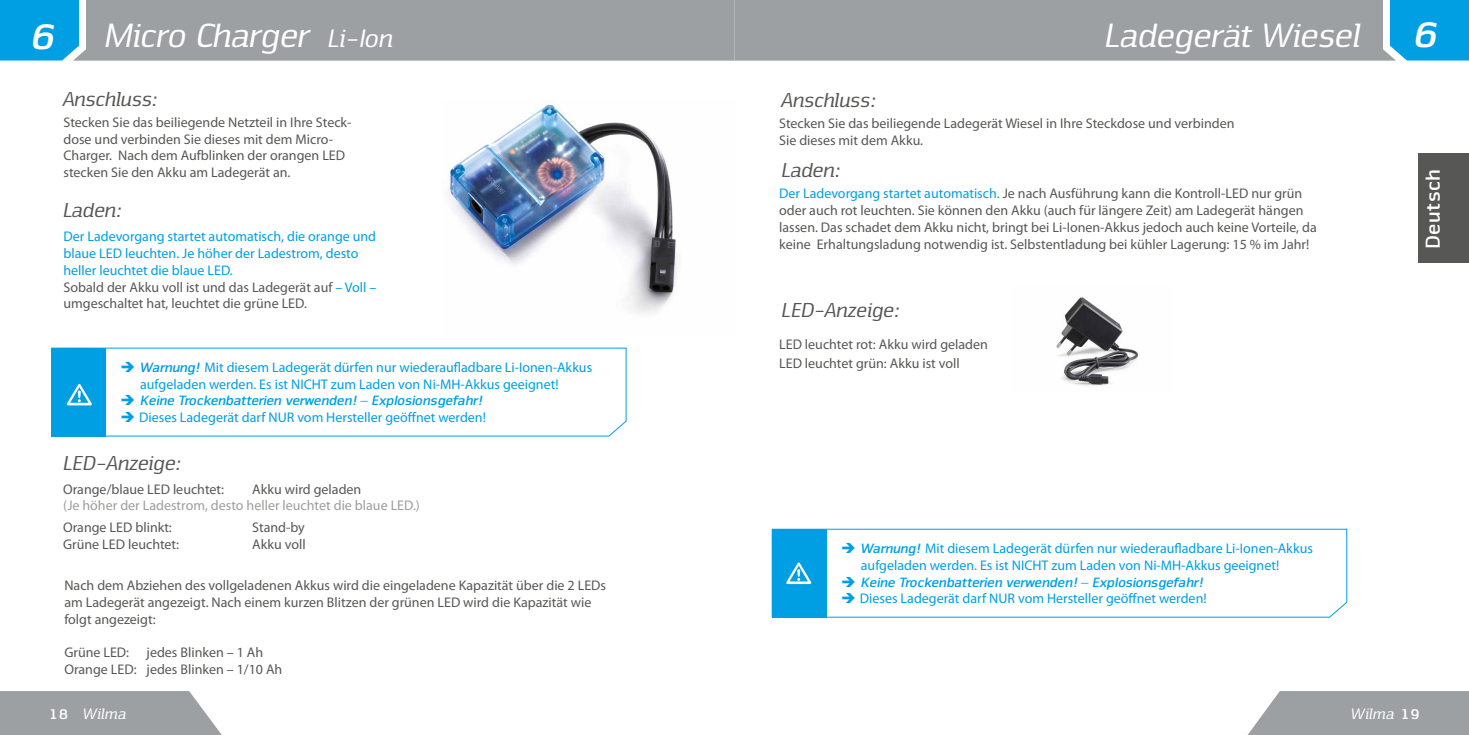
<style>
.page{position:relative;width:1469px;height:735px;background:#fff}
.page>*{position:absolute;margin:0;border:0;box-sizing:border-box;transform-origin:0 0}
.t1{font:italic 42px "Nuri Bold Slab";color:#fff}
.t2{font:italic 35px "Nuri Regular Slab";color:#fff}
.t3{font:italic 21px "Nuri Regular Slab";color:#575756}
.t4{font:700 21px "Nuri";letter-spacing:.015em;color:#fff}
.t5{font:italic 15.75px "Nuri Regular Slab";letter-spacing:.025em;color:#fff}
.t6{font:14px/16.8px "Myriad Pro";color:#575756}
.t7{font:14px/16.8px "Myriad Pro";color:#009fe3}
.t8{font:italic 700 14px "Nuri";color:#009fe3}
.t9{font:14px "Myriad Pro";color:#9d9d9c}
.s1{font-family:"Nuri Bold Slab";font-size:42px}
.s2{font-size:26.25px}
.s3{color:#575756}
.s4{font-family:"Nuri";font-weight:700;font-style:italic}
.s5{color:#009fe3}
.s6{font-family:"Nuri";font-weight:700;font-style:normal}
</style>
<div class="page">
<svg style="left:0;top:691px;width:221px;height:43px;background:#a4a6a8"></svg>
<svg style="left:1248px;top:691px;width:220px;height:43px;background:#a4a7a9"></svg>
<svg style="left:0;top:0;width:1468px;height:61px;background:#8ea1aa"></svg>
<div style="left:1418px;top:153px;width:50px;height:110px;background:#575756"></div>
<img style="left:447px;top:102px;width:230px;height:211px">
<svg style="left:51px;top:347px;width:575px;height:89px"></svg>
<svg style="left:771px;top:528px;width:576px;height:89px"></svg>
<img style="left:1056px;top:297px;width:83px;height:89px">
<h2 class="t2" style="left:30px;top:14px;width:362px"><span class="s1">6</span> Micro Charger <span class="s2">Li-Ion</span></h2>
<h2 class="t2" style="left:1101px;top:14px;width:258px">Ladegerät Wiesel</h2>
<h3 class="t3" style="left:61px;top:86px;width:96px">Anschluss:</h3>
<p class="t6" style="left:63px;top:113px;width:289px">Stecken Sie das beiliegende Netzteil in Ihre Steck&shy;dose und verbinden Sie dieses mit dem Micro-Charger. Nach dem Aufblinken der orangen LED stecken Sie den Akku am Ladegerät an.</p>
<h3 class="t3" style="left:61px;top:196px;width:60px">Laden:</h3>
<p class="t7" style="left:63px;top:227px;width:314px">Der Ladevorgang startet automatisch, die orange und blaue LED leuchten. Je höher der Ladestrom, desto heller leuchtet die blaue LED.<br><span class="s3">Sobald der Akku voll ist und das Ladegerät auf</span> – Voll – <span class="s3">umgeschaltet hat, leuchtet die grüne LED.</span></p>
<p class="t7" style="left:140px;top:358px;width:453px;text-indent:-20px">➔ <span class="s4">Warnung!</span> Mit diesem Ladegerät dürfen nur wiederaufladbare Li-Ionen-Akkus aufgeladen werden. Es ist NICHT zum Laden von Ni-MH-Akkus geeignet!</p>
<p class="t8" style="left:121px;top:392px;width:362px">➔ Keine Trockenbatterien verwenden! – Explosionsgefahr!</p>
<p class="t7" style="left:121px;top:408px;width:367px">➔ Dieses Ladegerät darf NUR vom Hersteller geöffnet werden!</p>
<h3 class="t3" style="left:61px;top:449px;width:119px">LED-Anzeige:</h3>
<p class="t6" style="left:63px;top:480px;width:162px">Orange/blaue LED leuchtet:</p>
<p class="t6" style="left:252px;top:480px;width:111px">Akku wird geladen</p>
<p class="t9" style="left:63px;top:497px;width:358px">(Je höher der Ladestrom, desto heller leuchtet die blaue LED.)</p>
<p class="t6" style="left:63px;top:518px;width:110px">Orange LED blinkt:</p>
<p class="t6" style="left:252px;top:518px;width:54px">Stand-by</p>
<p class="t6" style="left:63px;top:535px;width:117px">Grüne LED leuchtet:</p>
<p class="t6" style="left:252px;top:535px;width:55px">Akku voll</p>
<p class="t6" style="left:64px;top:576px;width:543px">Nach dem Abziehen des vollgeladenen Akkus wird die eingeladene Kapazität über die 2 LEDs am Ladegerät angezeigt. Nach einem kurzen Blitzen der grünen LED wird die Kapazität wie folgt angezeigt:</p>
<p class="t6" style="left:64px;top:643px;width:219px">Grüne LED: jedes Blinken – 1 Ah<br>Orange LED: jedes Blinken – 1/10 Ah</p>
<h3 class="t3" style="left:779px;top:87px;width:96px">Anschluss:</h3>
<p class="t6" style="left:779px;top:115px;width:457px">Stecken Sie das beiliegende Ladegerät Wiesel in Ihre Steckdose und verbinden<br>Sie dieses mit dem Akku.</p>
<h3 class="t3" style="left:779px;top:157px;width:60px">Laden:</h3>
<p class="t6" style="left:779px;top:185px;width:539px"><span class="s5">Der Ladevorgang startet automatisch.</span> Je nach Ausführung kann die Kontroll-LED nur grün oder auch rot leuchten. Sie können den Akku (auch für längere Zeit) am Ladegerät hängen lassen. Das schadet dem Akku nicht, bringt bei Li-Ionen-Akkus jedoch auch keine Vorteile, da keine Erhaltungsladung notwendig ist. Selbstentladung bei kühler Lagerung: 15 % im Jahr!</p>
<h3 class="t3" style="left:779px;top:297px;width:119px">LED-Anzeige:</h3>
<p class="t6" style="left:779px;top:334px;width:210px;line-height:18.9px">LED leuchtet rot: Akku wird geladen<br>LED leuchtet grün: Akku ist voll</p>
<p class="t7" style="left:860px;top:539px;width:453px;text-indent:-20px">➔ <span class="s4">Warnung!</span> Mit diesem Ladegerät dürfen nur wiederaufladbare Li-Ionen-Akkus aufgeladen werden. Es ist NICHT zum Laden von Ni-MH-Akkus geeignet!</p>
<p class="t8" style="left:841px;top:573px;width:362px">➔ Keine Trockenbatterien verwenden! – Explosionsgefahr!</p>
<p class="t7" style="left:841px;top:589px;width:367px">➔ Dieses Ladegerät darf NUR vom Hersteller geöffnet werden!</p>
<h1 class="t1" style="left:1411px;top:7px;width:26px">6</h1>
<h3 class="t4" style="left:1419px;top:250px;width:81px;rotate:-90deg">Deutsch</h3>
<p class="t5" style="left:49px;top:703px;width:77px"><span class="s6">18</span> Wilma</p>
<p class="t5" style="left:1349px;top:703px;width:72px">Wilma <span class="s6">19</span></p>
</div>
